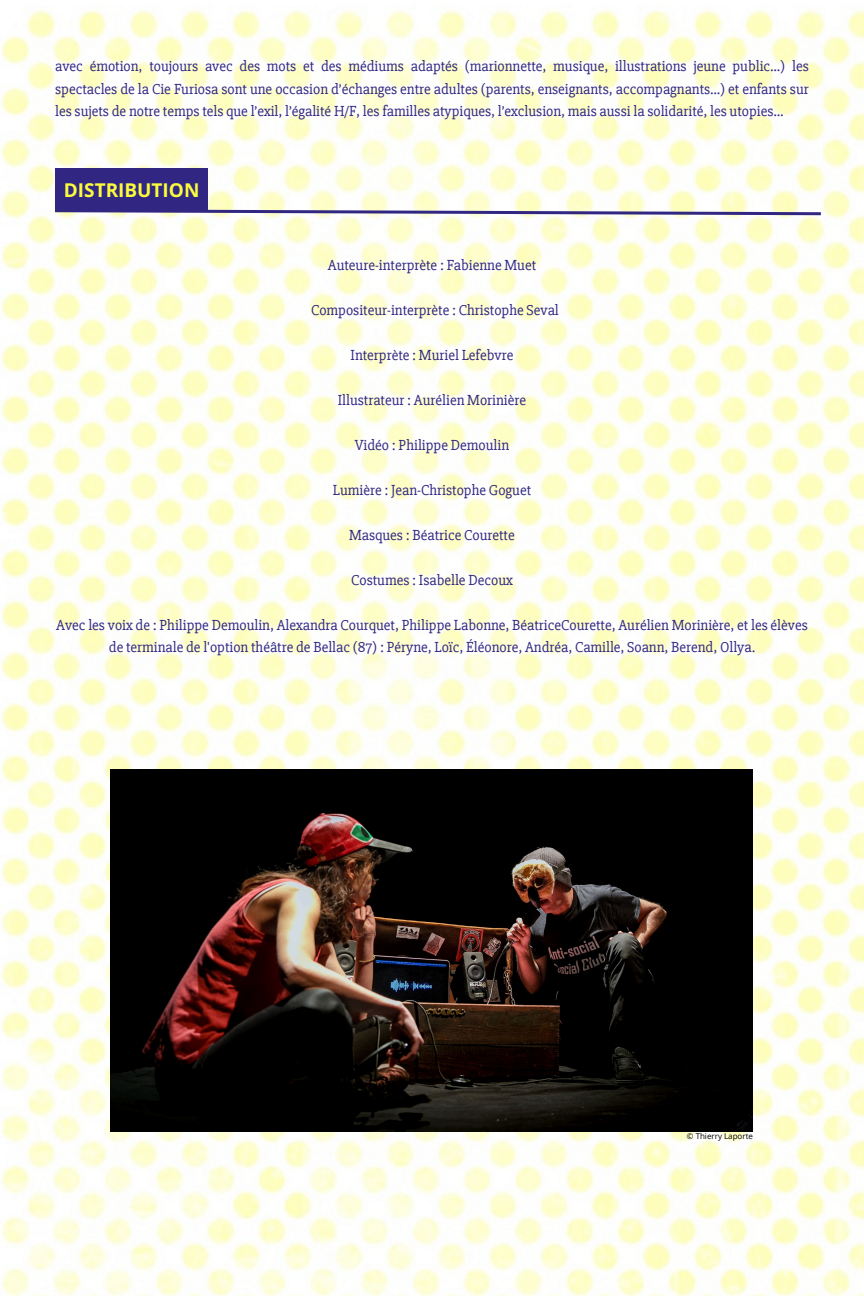
<style>
.page{position:relative;width:864px;height:1296px;background:#fff}
.page>*{position:absolute;margin:0;border:0;box-sizing:border-box;transform-origin:0 0}
.t1{font:700 19px "Open Sans";color:#fbfc3c}
.t2{font:15px/22.5px "Slabo 27 px";color:#312783;text-align:justify}
.t3{font:8px "Open Sans";color:#000}
</style>
<div class="page">
<img style="left:1px;top:9px;width:863px;height:1287px">
<div style="left:55px;top:168px;width:153px;height:44px;background:#312783"></div>
<svg style="left:52px;top:208px;width:772px;height:9px"></svg>
<img style="left:111px;top:770px;width:642px;height:361px">
<h2 class="t2" style="left:55px;top:55px;width:755px">avec émotion, toujours avec des mots et des médiums adaptés (marionnette, musique, illustrations jeune public…) les spectacles de la Cie Furiosa sont une occasion d’échanges entre adultes (parents, enseignants, accompagnants…) et enfants sur les sujets de notre temps tels que l’exil, l’égalité H/F, les familles atypiques, l’exclusion, mais aussi la solidarité, les utopies…</h2>
<h2 class="t1" style="left:64px;top:176px;width:137px">DISTRIBUTION</h2>
<h1 class="t2" style="left:328px;top:254px;width:210px">Auteure-interprète : Fabienne Muet</h1>
<h2 class="t2" style="left:311px;top:299px;width:249px">Compositeur-interprète : Christophe Seval</h2>
<h2 class="t2" style="left:351px;top:344px;width:164px">Interprète : Muriel Lefebvre</h2>
<h2 class="t2" style="left:338px;top:389px;width:190px">Illustrateur : Aurélien Morinière</h2>
<h2 class="t2" style="left:355px;top:434px;width:156px">Vidéo : Philippe Demoulin</h2>
<h2 class="t2" style="left:333px;top:479px;width:200px">Lumière : Jean-Christophe Goguet</h2>
<h2 class="t2" style="left:349px;top:524px;width:167px">Masques : Béatrice Courette</h2>
<h2 class="t2" style="left:351px;top:569px;width:163px">Costumes : Isabelle Decoux</h2>
<h2 class="t2" style="left:56px;top:614px;width:753px;text-align:center">Avec les voix de : Philippe Demoulin, Alexandra Courquet, Philippe Labonne, BéatriceCourette, Aurélien Morinière, et les élèves de terminale de l'option théâtre de Bellac (87) : Péryne, Loïc, Éléonore, Andréa, Camille, Soann, Berend, Ollya.</h2>
<p class="t3" style="left:687px;top:1130px;width:68px">© Thierry Laporte</p>
</div>
